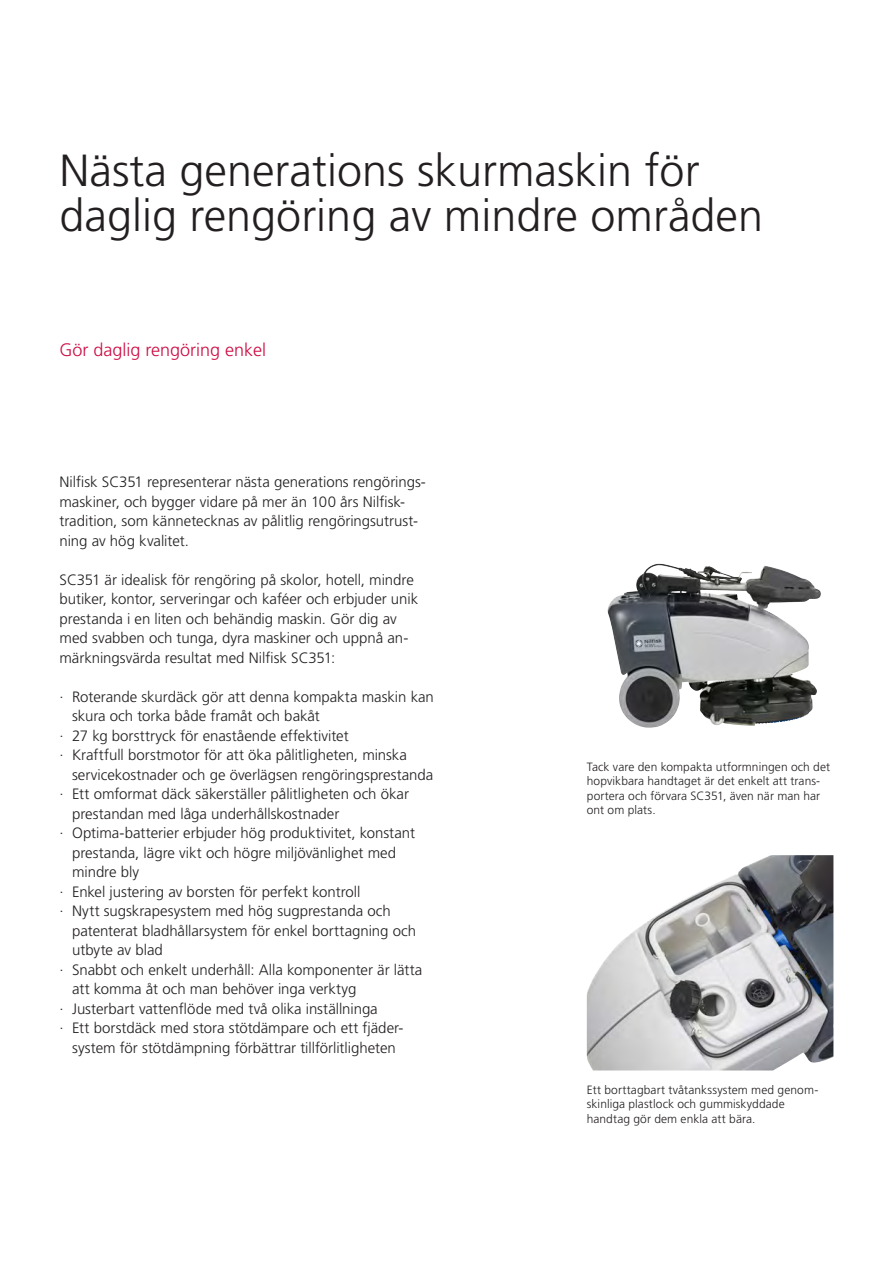
<style>
.page{position:relative;width:893px;height:1263px;background:#fff}
.page>*{position:absolute;margin:0;border:0;box-sizing:border-box;transform-origin:0 0}
.t1{font:300 45px/45px "Frutiger LT Std";color:#231f20}
.t2{font:300 18px "Frutiger LT Std";color:#cd0c44}
.N_Body_text_9_12{font:300 15px/19.5px "Frutiger LT Std";letter-spacing:-.005em;color:#231f20}
.N_Caption_7_9_5{font:300 12px/14.4px "Frutiger LT Std";letter-spacing:.005em;color:#231f20}
</style>
<div class="page">
<img style="left:607px;top:564px;width:157px;height:164px">
<img style="left:587px;top:855px;width:246px;height:215px">
<p class="t1" style="left:60px;top:148px;width:705px">Nästa generations skurmaskin för daglig rengöring av mindre områden</p>
<p class="t2" style="left:60px;top:340px;width:208px">Gör daglig rengöring enkel</p>
<p class="N_Body_text_9_12" style="left:60px;top:472px;width:368px">Nilfisk SC351 representerar nästa generations rengörings&shy;maskiner, och bygger vidare på mer än 100 års Nilfisk&shy;tradition, som kännetecknas av pålitlig rengöringsutrust&shy;ning av hög kvalitet.</p>
<p class="N_Body_text_9_12" style="left:60px;top:570px;width:360px">SC351 är idealisk för rengöring på skolor, hotell, mindre butiker, kontor, serveringar och kaféer och erbjuder unik prestanda i en liten och behändig maskin. Gör dig av med svabben och tunga, dyra maskiner och uppnå an&shy;märkningsvärda resultat med Nilfisk SC351:</p>
<p class="N_Body_text_9_12" style="left:72px;top:687px;width:363px;text-indent:-13px">· Roterande skurdäck gör att denna kompakta maskin kan skura och torka både framåt och bakåt</p>
<p class="N_Body_text_9_12" style="left:60px;top:726px;width:291px">· 27 kg borsttryck för enastående effektivitet</p>
<p class="N_Body_text_9_12" style="left:72px;top:745px;width:363px;text-indent:-13px">· Kraftfull borstmotor för att öka pålitligheten, minska servicekostnader och ge överlägsen rengöringsprestanda</p>
<p class="N_Body_text_9_12" style="left:72px;top:784px;width:338px;text-indent:-13px">· Ett omformat däck säkerställer pålitligheten och ökar prestandan med låga underhållskostnader</p>
<p class="N_Body_text_9_12" style="left:72px;top:823px;width:344px;text-indent:-13px">· Optima-batterier erbjuder hög produktivitet, konstant prestanda, lägre vikt och högre miljövänlighet med mindre bly</p>
<p class="N_Body_text_9_12" style="left:60px;top:882px;width:302px">· Enkel justering av borsten för perfekt kontroll</p>
<p class="N_Body_text_9_12" style="left:72px;top:901px;width:346px;text-indent:-13px">· Nytt sugskrapesystem med hög sugprestanda och patenterat bladhållarsystem för enkel borttagning och utbyte av blad</p>
<p class="N_Body_text_9_12" style="left:72px;top:960px;width:352px;text-indent:-13px">· Snabbt och enkelt underhåll: Alla komponenter är lätta att komma åt och man behöver inga verktyg</p>
<p class="N_Body_text_9_12" style="left:60px;top:999px;width:320px">· Justerbart vattenflöde med två olika inställninga</p>
<p class="N_Body_text_9_12" style="left:60px;top:1018px;width:346px;text-align:center">· Ett borstdäck med stora stötdämpare och ett fjäder&shy;system för stötdämpning förbättrar tillförlitligheten</p>
<p class="N_Caption_7_9_5" style="left:587px;top:760px;width:245px">Tack vare den kompakta utformningen och det hopvikbara handtaget är det enkelt att trans&shy;portera och förvara SC351, även när man har ont om plats.</p>
<p class="N_Caption_7_9_5" style="left:587px;top:1082px;width:233px">Ett borttagbart tvåtankssystem med genom-</p>
<p class="N_Caption_7_9_5" style="left:587px;top:1097px;width:199px">skinliga plastlock och gummiskyddade</p>
<p class="N_Caption_7_9_5" style="left:587px;top:1111px;width:170px">handtag gör dem enkla att bära.</p>
</div>
